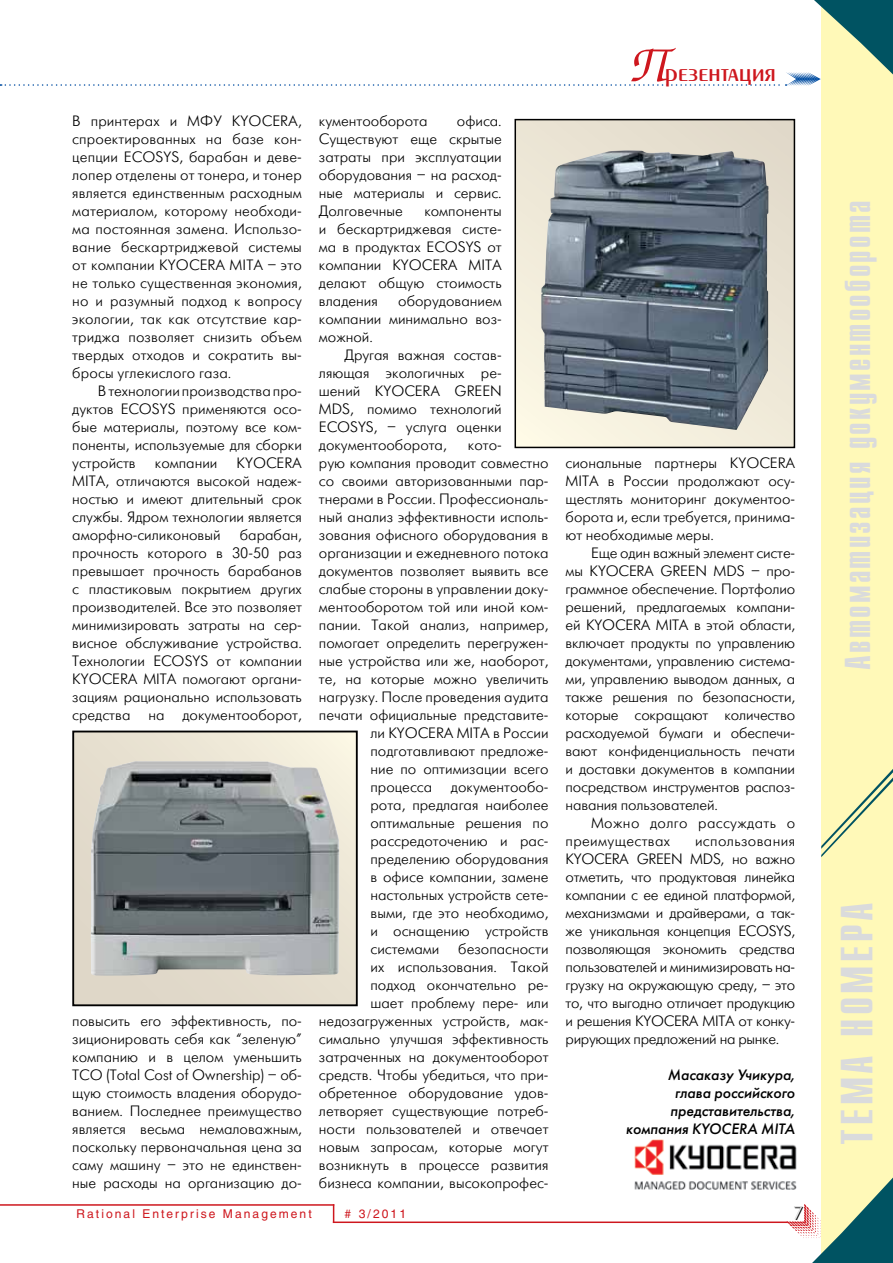
<style>
.page{position:relative;width:893px;height:1263px;background:#fff}
.page>*{position:absolute;margin:0;border:0;box-sizing:border-box;transform-origin:0 0}
.t1{font:700 45px "Compact C";letter-spacing:.08em;color:#dadbdc}
.t2{font:700 36px "Compact C";letter-spacing:.06em;color:#dadbdc}
.t3{font:27px "Penta Demi";color:#ce171e}
.t4{font:18px "Futuris Shadow C";color:#000}
.t5{font:15px/18px "Futuris Light C";color:#000;text-align:justify}
.t6{font:italic 15px/18px "Futuris C";color:#000;text-align:right}
.t7{font:15px/18px "Futuris Light C";letter-spacing:.025em;color:#000}
.t8{font:12px "Helios";letter-spacing:.17em;color:#ce171e}
.s1{font-family:"Zapf Chancery C";font-size:54px}
</style>
<div class="page">
<hr style="left:0;top:1204px;width:334px;height:2px;background:#ce171e">
<svg style="left:333px;top:1206px;width:1px;height:15px"></svg>
<hr style="left:333px;top:1221px;width:455px;height:2px;background:#ce171e">
<div style="left:73px;top:731px;width:284px;height:274px;background:linear-gradient(to right,#e0d9c9,#f0ead9)"></div>
<img style="left:91px;top:761px;width:248px;height:215px">
<div style="left:72px;top:731px;width:286px;height:275px;border:2px solid #000"></div>
<div style="left:821px;top:0;width:72px;height:1263px;background:#fff9b8"></div>
<svg style="left:821px;top:769px;width:72px;height:88px"></svg>
<svg style="left:0;top:0;width:893px;height:86px"></svg>
<svg style="left:787px;top:1177px;width:106px;height:86px"></svg>
<div style="left:515px;top:120px;width:279px;height:327px;background:linear-gradient(to right,#f3eddc,#e6dfcf)"></div>
<img style="left:541px;top:150px;width:227px;height:280px">
<div style="left:514px;top:119px;width:281px;height:329px;border:2px solid #000"></div>
<img style="left:634px;top:1139px;width:165px;height:52px">
<p class="t5" style="left:72px;top:112px;width:231px">В принтерах и МФУ KYOCERA, спроектированных на базе кон&shy;цепции ECOSYS, барабан и деве&shy;лопер отделены от тонера, и тонер является единственным расходным материалом, которому необходи&shy;ма постоянная замена. Использо&shy;вание бескартриджевой системы от компании KYOCERA MITA – это не только существенная экономия, но и разумный подход к вопросу экологии, так как отсутствие кар&shy;триджа позволяет снизить объем твердых отходов и сократить вы&shy;бросы углекислого газа.</p>
<p class="t5" style="left:72px;top:382px;width:231px;text-indent:26px">В технологии производства про&shy;дуктов ECOSYS применяются осо&shy;бые материалы, поэтому все ком&shy;поненты, используемые для сборки устройств</p>
<p class="t5" style="left:72px;top:454px;width:231px;text-indent:164px">KYOCERA MITA, отличаются высокой надеж&shy;ностью и имеют длительный срок службы. Ядром технологии является аморфно-силиконовый</p>
<p class="t5" style="left:155px;top:454px;width:64px">компании</p>
<p class="t5" style="left:72px;top:526px;width:231px;text-indent:167px">барабан, прочность которого в 30-50 раз превышает прочность барабанов с пластиковым покрытием других производителей. Все это позволяет минимизировать затраты на сер&shy;висное обслуживание устройства.<br>Технологии ECOSYS от компании KYOCERA MITA помогают органи&shy;зациям рационально использовать средства на документооборот,</p>
<p class="t5" style="left:72px;top:1012px;width:231px">повысить его эффективность, по&shy;зиционировать себя как “зеленую” компанию и в целом уменьшить ТСО (Total Cost of Ownership) – об&shy;щую стоимость владения оборудо&shy;ванием. Последнее преимущество является весьма немаловажным, поскольку первоначальная цена за саму машину – это не единствен&shy;ные расходы на организацию до-</p>
<p class="t5" style="left:319px;top:112px;width:110px">кументооборота</p>
<p class="t5" style="left:319px;top:112px;width:184px;text-indent:138px">офиса.<br>Существуют еще скрытые затраты при эксплуатации оборудования – на расход&shy;ные материалы и сервис.<br>Долговечные</p>
<p class="t5" style="left:319px;top:202px;width:184px;text-indent:105px">компоненты и бескартриджевая систе&shy;ма в продуктах ECOSYS от компании KYOCERA MITA делают общую стоимость владения</p>
<p class="t5" style="left:319px;top:292px;width:184px;text-indent:79px">оборудованием компании минимально воз&shy;можной.</p>
<p class="t5" style="left:319px;top:346px;width:184px;text-indent:26px">Другая важная состав&shy;ляющая экологичных ре&shy;шений KYOCERA GREEN MDS, помимо технологий ECOSYS, – услуга оценки документооборота,</p>
<p class="t5" style="left:468px;top:436px;width:35px">кото-</p>
<p class="t5" style="left:319px;top:454px;width:231px">рую компания проводит совместно</p>
<p class="t5" style="left:319px;top:472px;width:231px">со своими авторизованными пар-</p>
<p class="t5" style="left:319px;top:490px;width:231px">тнерами в России. Профессиональ-</p>
<p class="t5" style="left:319px;top:508px;width:231px">ный анализ эффективности исполь-</p>
<p class="t5" style="left:319px;top:526px;width:231px">зования офисного оборудования в</p>
<p class="t5" style="left:319px;top:544px;width:231px">организации и ежедневного потока</p>
<p class="t5" style="left:319px;top:562px;width:231px">документов позволяет выявить все</p>
<p class="t5" style="left:319px;top:580px;width:231px">слабые стороны в управлении доку-</p>
<p class="t5" style="left:319px;top:598px;width:231px">ментооборотом той или иной ком-</p>
<p class="t5" style="left:319px;top:616px;width:231px">пании. Такой анализ, например,</p>
<p class="t5" style="left:319px;top:634px;width:231px">помогает определить перегружен-</p>
<p class="t5" style="left:319px;top:652px;width:231px">ные устройства или же, наоборот,</p>
<p class="t5" style="left:319px;top:670px;width:231px">те, на которые можно увеличить</p>
<p class="t5" style="left:319px;top:688px;width:231px">нагрузку. После проведения аудита</p>
<p class="t5" style="left:319px;top:706px;width:231px">печати официальные представите-</p>
<p class="t5" style="left:370px;top:724px;width:180px">ли KYOCERA MITA в России</p>
<p class="t5" style="left:370px;top:742px;width:180px">подготавливают предложе-</p>
<p class="t5" style="left:370px;top:760px;width:180px">ние по оптимизации всего</p>
<p class="t5" style="left:370px;top:778px;width:63px">процесса</p>
<p class="t5" style="left:370px;top:778px;width:180px;text-indent:80px">документообо&shy;рота, предлагая наиболее оптимальные решения по рассредоточению и рас&shy;пределению оборудования в офисе компании, замене настольных устройств сете&shy;выми, где это необходимо, и оснащению устройств системами</p>
<p class="t5" style="left:319px;top:940px;width:231px;text-align:right">безопасности<br>их использования. Такой<br>подход окончательно ре-<br>шает проблему пере- или недозагруженных устройств, мак&shy;симально улучшая эффективность затраченных на документооборот средств. Чтобы убедиться, что при&shy;обретенное оборудование удов&shy;летворяет существующие потреб&shy;ности пользователей и отвечает новым запросам, которые могут возникнуть в процессе развития бизнеса компании, высокопрофес-</p>
<p class="t8" style="left:77px;top:1207px;width:237px">Rational Enterprise Management</p>
<p class="t8" style="left:345px;top:1207px;width:63px"># 3/2011</p>
<h3 class="t3" style="left:629px;top:59px;width:148px"><span class="s1">П</span>резентация</h3>
<p class="t5" style="left:566px;top:454px;width:231px">сиональные партнеры KYOCERA MITA в России продолжают осу&shy;щестлять мониторинг документоо&shy;борота и, если требуется, принима&shy;ют необходимые меры.</p>
<p class="t5" style="left:566px;top:544px;width:231px;text-indent:26px">Еще один важный элемент систе&shy;мы KYOCERA GREEN MDS – про&shy;граммное обеспечение. Портфолио решений, предлагаемых компани&shy;ей KYOCERA MITA в этой области, включает продукты по управлению документами, управлению система&shy;ми, управлению выводом данных, а также решения по безопасности, которые сокращают количество расходуемой бумаги и обеспечи&shy;вают конфиденциальность печати и доставки документов в компании посредством инструментов распоз&shy;навания пользователей.</p>
<p class="t7" style="left:566px;top:814px;width:231px;text-indent:26px">Можно долго рассуждать о преимуществах</p>
<p class="t5" style="left:566px;top:832px;width:231px;text-indent:129px">использования KYOCERA GREEN MDS, но важно отметить, что продуктовая линейка компании с ее единой платформой, механизмами и драйверами, а так&shy;же уникальная концепция ECOSYS, позволяющая экономить средства пользователей и минимизировать на&shy;грузку на окружающую среду, – это то, что выгодно отличает продукцию и решения KYOCERA MITA от конку&shy;рирующих предложений на рынке.</p>
<p class="t6" style="left:626px;top:1066px;width:170px">Масаказу Учикура,<br>глава российского представительства, компания KYOCERA MITA</p>
<p class="t4" style="left:794px;top:1204px;width:11px">7</p>
<h2 class="t2" style="left:840px;top:670px;width:471px;rotate:-90deg">Автоматизация документооборота</h2>
<h1 class="t1" style="left:835px;top:1144px;width:244px;rotate:-90deg">ТЕМА НОМЕРА</h1>
</div>
